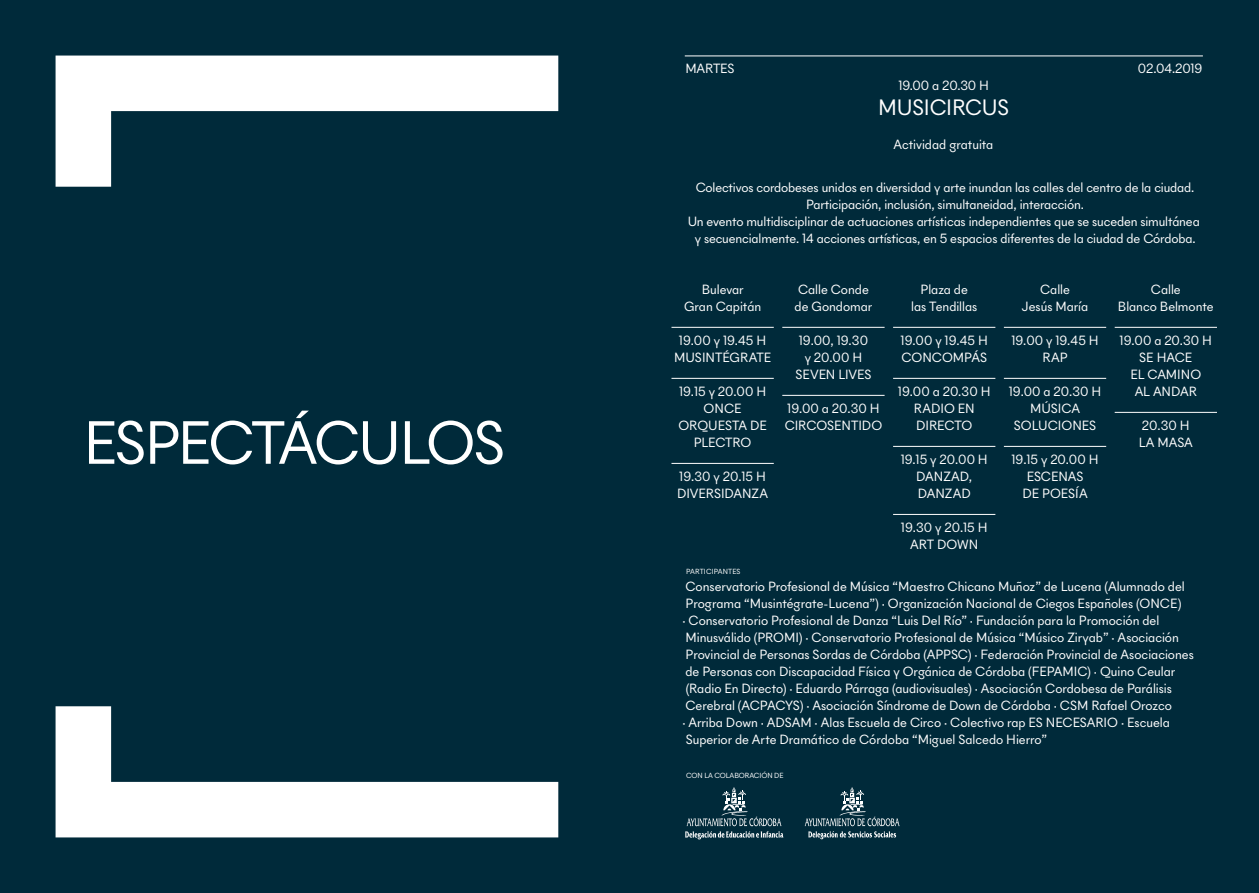
<style>
.page{position:relative;width:1259px;height:893px;background:#002a3a}
.page>*{position:absolute;margin:0;border:0;box-sizing:border-box;transform-origin:0 0}
.t1{font:61.5px "New Paris Skyline";letter-spacing:-.045em;color:#fff}
.t2{font:22.5px "New Paris Skyline";letter-spacing:-.01em;color:#fff}
.t3{font:13.5px/17px "New Paris Skyline";letter-spacing:-.005em;color:#fff;text-align:center}
.t4{font:7.5px "New Paris Skyline";letter-spacing:-.01em;color:#fff}
.t5{font:7.5px "New Paris Skyline";letter-spacing:.01em;color:#fff}
</style>
<div class="page">
<svg style="left:56px;top:706px;width:502px;height:131px;fill:#002a3a"></svg>
<svg style="left:56px;top:56px;width:502px;height:131px;fill:#002a3a"></svg>
<hr style="left:685px;top:56px;width:518px;height:1px;background:#fff">
<svg style="left:685px;top:787px;width:98px;height:52px;background:#254957"></svg>
<svg style="left:804px;top:787px;width:95px;height:52px;background:#254856"></svg>
<hr style="left:671px;top:327px;width:103px;height:1px;background:#fff">
<hr style="left:671px;top:378px;width:103px;height:1px;background:#fff">
<hr style="left:671px;top:463px;width:103px;height:1px;background:#fff">
<hr style="left:782px;top:327px;width:102px;height:1px;background:#fff">
<hr style="left:782px;top:395px;width:102px;height:1px;background:#fff">
<hr style="left:893px;top:327px;width:102px;height:1px;background:#fff">
<hr style="left:893px;top:378px;width:102px;height:1px;background:#fff">
<hr style="left:893px;top:446px;width:102px;height:1px;background:#fff">
<hr style="left:893px;top:514px;width:102px;height:1px;background:#fff">
<hr style="left:1004px;top:327px;width:102px;height:1px;background:#fff">
<hr style="left:1004px;top:378px;width:102px;height:1px;background:#fff">
<hr style="left:1004px;top:446px;width:102px;height:1px;background:#fff">
<hr style="left:1114px;top:327px;width:103px;height:1px;background:#fff">
<hr style="left:1114px;top:412px;width:103px;height:1px;background:#fff">
<h1 class="t1" style="left:83px;top:405px;width:423px">ESPECTÁCULOS</h1>
<p class="t3" style="left:685px;top:59px;width:51px">MARTES</p>
<p class="t3" style="left:1138px;top:59px;width:66px">02.04.2019</p>
<p class="t3" style="left:898px;top:76px;width:92px">19.00 a 20.30 H</p>
<h2 class="t2" style="left:878px;top:93px;width:132px">MUSICIRCUS</h2>
<p class="t3" style="left:893px;top:136px;width:101px">Actividad gratuita</p>
<p class="t3" style="left:687px;top:178px;width:513px">Colectivos cordobeses unidos en diversidad y arte inundan las calles del centro de la ciudad.<br>Participación, inclusión, simultaneidad, interacción.<br>Un evento multidisciplinar de actuaciones artísticas independientes que se suceden simultánea y secuencialmente. 14 acciones artísticas, en 5 espacios diferentes de la ciudad de Córdoba.</p>
<p class="t3" style="left:684px;top:281px;width:79px">Bulevar<br>Gran Capitán</p>
<p class="t3" style="left:674px;top:332px;width:99px">19.00 y 19.45 H<br>MUSINTÉGRATE</p>
<p class="t3" style="left:678px;top:383px;width:90px">19.15 y 20.00 H<br>ONCE<br>ORQUESTA DE<br>PLECTRO</p>
<p class="t3" style="left:677px;top:468px;width:93px;text-align:left">19.30 y 20.15 H<br>DIVERSIDANZA</p>
<p class="t3" style="left:794px;top:280px;width:79px;text-align:left">Calle Conde de Gondomar</p>
<p class="t3" style="left:795px;top:332px;width:78px">19.00, 19.30 y 20.00 H<br>SEVEN LIVES</p>
<p class="t3" style="left:784px;top:400px;width:99px;text-align:left">19.00 a 20.30 H<br>CIRCOSENTIDO</p>
<p class="t3" style="left:911px;top:280px;width:67px">Plaza de<br>las Tendillas</p>
<p class="t3" style="left:900px;top:332px;width:89px;text-align:left">19.00 y 19.45 H<br>CONCOMPÁS</p>
<p class="t3" style="left:898px;top:383px;width:94px">19.00 a 20.30 H<br>RADIO EN<br>DIRECTO</p>
<p class="t3" style="left:900px;top:451px;width:89px">19.15 y 20.00 H<br>DANZAD,<br>DANZAD</p>
<p class="t3" style="left:901px;top:519px;width:88px">19.30 y 20.15 H<br>ART DOWN</p>
<p class="t3" style="left:1022px;top:280px;width:68px">Calle<br>Jesús María</p>
<p class="t3" style="left:1011px;top:332px;width:89px">19.00 y 19.45 H<br>RAP</p>
<p class="t3" style="left:1008px;top:383px;width:94px">19.00 a 20.30 H<br>MÚSICA<br>SOLUCIONES</p>
<p class="t3" style="left:1011px;top:451px;width:89px">19.15 y 20.00 H<br>ESCENAS<br>DE POESÍA</p>
<p class="t3" style="left:1118px;top:280px;width:97px">Calle<br>Blanco Belmonte</p>
<p class="t3" style="left:1119px;top:332px;width:94px">19.00 a 20.30 H<br>SE HACE<br>EL CAMINO<br>AL ANDAR</p>
<p class="t3" style="left:1138px;top:417px;width:56px;text-align:left">20.30 H<br>LA MASA</p>
<p class="t5" style="left:686px;top:567px;width:56px">PARTICIPANTES</p>
<p class="t3" style="left:682px;top:578px;width:513px;text-align:left">Conservatorio Profesional de Música “Maestro Chicano Muñoz” de Lucena (Alumnado del Programa “Musintégrate-Lucena”) · Organización Nacional de Ciegos Españoles (ONCE)<br>· Conservatorio Profesional de Danza “Luis Del Río” · Fundación para la Promoción del Minusválido (PROMI) · Conservatorio Profesional de Música “Músico Ziryab” · Asociación Provincial de Personas Sordas de Córdoba (APPSC) · Federación Provincial de Asociaciones de Personas con Discapacidad Física y Orgánica de Córdoba (FEPAMIC) · Quino Ceular (Radio En Directo) · Eduardo Párraga (audiovisuales) · Asociación Cordobesa de Parálisis Cerebral (ACPACYS) · Asociación Síndrome de Down de Córdoba · CSM Rafael Orozco<br>· Arriba Down · ADSAM · Alas Escuela de Circo · Colectivo rap ES NECESARIO · Escuela Superior de Arte Dramático de Córdoba “Miguel Salcedo Hierro”</p>
<p class="t4" style="left:686px;top:771px;width:99px">CON LA COLABORACIÓN DE</p>
</div>
